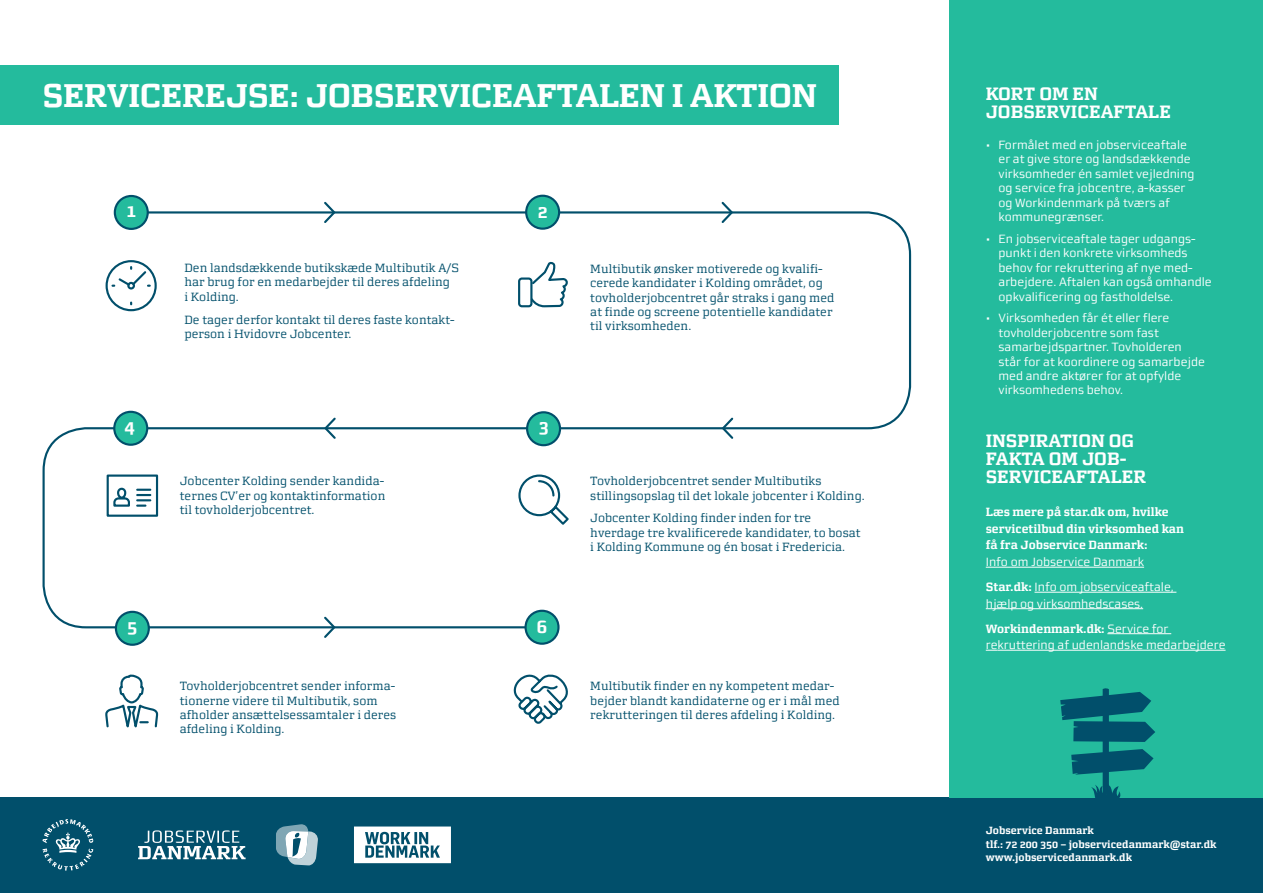
<style>
.page{position:relative;width:1263px;height:893px;background:#fff}
.page>*{position:absolute;margin:0;border:0;box-sizing:border-box;transform-origin:0 0}
.Overskrift{font:33px "Morgan Avec Bold Office";letter-spacing:-.01em;color:#fff}
.t1{font:18px/18px "Morgan Avec Bold Office";color:#fff}
.t2{font:12px/14.4px "Morgan Avec Regular Office";color:#014f6b}
.t3{font:12px/14.4px "Morgan Sn Lining";color:#fff}
.t4{font:12px/16.5px "Morgan Avec Bold Office";color:#fff}
.t5{font:10.5px/13.5px "Morgan Avec Bold Office";color:#fff}
.s1{font-family:"Morgan Sn Lining"}
.s2{font-family:"Morgan Avec Bold Office"}
</style>
<div class="page">
<svg style="left:42px;top:210px;width:870px;height:419px"></svg>
<div style="left:0;top:797px;width:1263px;height:96px;background:#014f6b"></div>
<div style="left:949px;top:0;width:314px;height:797px;background:#24bb9d"></div>
<svg style="left:1060px;top:688px;width:95px;height:110px"></svg>
<svg style="left:720px;top:416px;width:15px;height:25px"></svg>
<svg style="left:323px;top:416px;width:15px;height:25px"></svg>
<svg style="left:720px;top:201px;width:15px;height:24px"></svg>
<svg style="left:322px;top:615px;width:15px;height:23px"></svg>
<svg style="left:322px;top:201px;width:15px;height:24px"></svg>
<div style="left:0;top:65px;width:839px;height:60px;background:#24bb9d"></div>
<svg style="left:513px;top:674px;width:55px;height:50px"></svg>
<div style="left:115px;top:196px;width:33px;height:33px;background:#24bb9d;border-radius:50%"></div>
<div style="left:114px;top:195px;width:35px;height:35px;border:2px solid #014f6b;border-radius:50%"></div>
<div style="left:526px;top:611px;width:32px;height:33px;background:#24bb9d;border-radius:50%"></div>
<div style="left:524px;top:610px;width:36px;height:35px;border:2px solid #014f6b;border-radius:50%"></div>
<div style="left:114px;top:412px;width:33px;height:33px;background:#24bb9d;border-radius:50%"></div>
<div style="left:113px;top:411px;width:35px;height:35px;border:2px solid #014f6b;border-radius:50%"></div>
<div style="left:116px;top:612px;width:33px;height:33px;background:#24bb9d;border-radius:50%"></div>
<div style="left:115px;top:611px;width:35px;height:35px;border:2px solid #014f6b;border-radius:50%"></div>
<div style="left:526px;top:196px;width:33px;height:33px;background:#24bb9d;border-radius:50%"></div>
<div style="left:525px;top:195px;width:35px;height:35px;border:2px solid #014f6b;border-radius:50%"></div>
<hr style="left:986px;top:567px;width:158px;height:1px;background:#fff">
<hr style="left:1034px;top:592px;width:142px;height:1px;background:#fff">
<hr style="left:986px;top:608px;width:157px;height:1px;background:#fff">
<hr style="left:1107px;top:633px;width:64px;height:1px;background:#fff">
<hr style="left:997px;top:650px;width:228px;height:1px;background:#fff">
<svg style="left:106px;top:473px;width:53px;height:45px"></svg>
<svg style="left:517px;top:473px;width:54px;height:54px"></svg>
<svg style="left:529px;top:259px;width:40px;height:50px"></svg>
<div style="left:518px;top:277px;width:14px;height:30px;border:2px solid #014f6b;border-radius:3px"></div>
<svg style="left:105px;top:675px;width:54px;height:53px"></svg>
<svg style="left:43px;top:819px;width:50px;height:52px"></svg>
<div style="left:527px;top:412px;width:33px;height:33px;background:#24bb9d;border-radius:50%"></div>
<div style="left:526px;top:411px;width:35px;height:35px;border:2px solid #014f6b;border-radius:50%"></div>
<svg style="left:138px;top:830px;width:108px;height:29px"></svg>
<svg style="left:104px;top:259px;width:54px;height:53px"></svg>
<svg style="left:354px;top:826px;width:97px;height:37px"></svg>
<svg style="left:276px;top:824px;width:42px;height:41px"></svg>
<p class="Overskrift" style="left:43px;top:75px;width:776px">SERVICEREJSE: JOBSERVICEAFTALEN I AKTION</p>
<p class="t1" style="left:126px;top:201px;width:12px">1</p>
<p class="t1" style="left:537px;top:202px;width:12px">2</p>
<p class="t2" style="left:184px;top:260px;width:276px">Den landsdækkende butikskæde Multibutik A/S har brug for en medarbejder til deres afdeling<br>i Kolding.</p>
<p class="t2" style="left:184px;top:312px;width:272px">De tager derfor kontakt til deres faste kontakt&shy;person i Hvidovre Jobcenter.</p>
<p class="t2" style="left:590px;top:261px;width:246px">Multibutik ønsker motiverede og kvalifi&shy;cerede kandidater i Kolding området, og tovholderjobcentret går straks i gang med at finde og screene potentielle kandidater til virksomheden.</p>
<p class="t1" style="left:125px;top:417px;width:12px">4</p>
<p class="t1" style="left:538px;top:417px;width:12px">3</p>
<p class="t2" style="left:180px;top:473px;width:207px;text-align:justify">Jobcenter Kolding sender kandida&shy;ternes CV’er og kontaktinformation til tovholderjobcentret.</p>
<p class="t2" style="left:590px;top:473px;width:276px">Tovholderjobcentret sender Multibutiks stillingsopslag til det lokale jobcenter i Kolding.</p>
<p class="t2" style="left:590px;top:511px;width:272px">Jobcenter Kolding finder inden for tre hverdage tre kvalificerede kandidater, to bosat i Kolding Kommune og én bosat i Fredericia.</p>
<p class="t1" style="left:127px;top:617px;width:12px">5</p>
<p class="t1" style="left:537px;top:617px;width:12px">6</p>
<p class="t2" style="left:180px;top:678px;width:218px">Tovholderjobcentret sender informa&shy;tionerne videre til Multibutik, som afholder ansættelsessamtaler i deres afdeling i Kolding.</p>
<p class="t2" style="left:590px;top:678px;width:251px">Multibutik finder en ny kompetent medar&shy;bejder blandt kandidaterne og er i mål med rekrutteringen til deres afdeling i Kolding.</p>
<p class="t1" style="left:986px;top:84px;width:187px">KORT OM EN<br>JOBSERVICEAFTALE</p>
<p class="t3" style="left:998px;top:138px;width:197px;text-indent:-13px">• Formålet med en jobserviceaftale er at give store og landsdækkende virksomheder én samlet vejledning og service fra jobcentre, a-kasser og Workindenmark på tværs af kommunegrænser.</p>
<p class="t3" style="left:998px;top:232px;width:215px;text-indent:-13px">• En jobserviceaftale tager udgangs&shy;punkt i den konkrete virksomheds behov for rekruttering af nye med&shy;arbejdere. Aftalen kan også omhandle opkvalificering og fastholdelse.</p>
<p class="t3" style="left:998px;top:311px;width:208px;text-indent:-13px">• Virksomheden får ét eller flere tovholderjobcentre som fast samarbejdspartner. Tovholderen står for at koordinere og samarbejde med andre aktører for at opfylde virksomhedens behov.</p>
<p class="t1" style="left:986px;top:431px;width:162px">INSPIRATION OG<br>FAKTA OM JOB-<br>SERVICEAFTALER</p>
<p class="t4" style="left:986px;top:504px;width:200px">Læs mere på star.dk om, hvilke servicetilbud din virksomhed kan få fra Jobservice Danmark:<br><span class="s1">Info om Jobservice Danmark</span></p>
<p class="t3" style="left:986px;top:578px;width:190px;line-height:16.5px"><span class="s2">Star.dk:</span> Info om jobserviceaftale, hjælp og virksomhedscases.</p>
<p class="t3" style="left:986px;top:620px;width:241px;line-height:16.5px"><span class="s2">Workindenmark.dk:</span> Service for rekruttering af udenlandske medarbejdere</p>
<p class="t5" style="left:986px;top:823px;width:232px">Jobservice Danmark<br>tlf.: 72 200 350 – jobservicedanmark@star.dk www.jobservicedanmark.dk</p>
</div>
